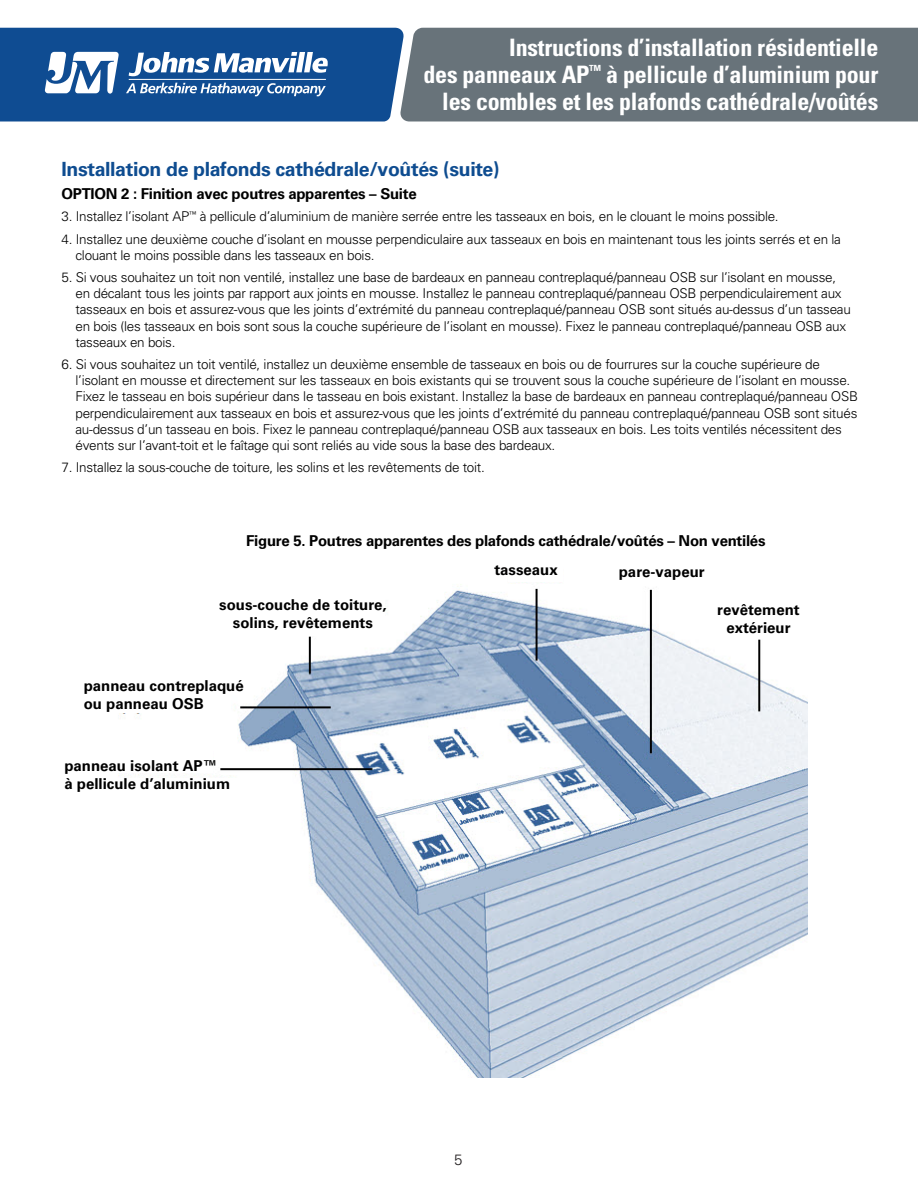
<style>
.page{position:relative;width:918px;height:1188px;background:#fff}
.page>*{position:absolute;margin:0;border:0;box-sizing:border-box;transform-origin:0 0}
.t1{font:700 condensed 24px/27px "Univers";letter-spacing:-.01em;color:#fff;text-align:right}
.t2{font:700 19.5px "Univers";letter-spacing:-.02em;color:#0e4c90}
.t3{font:700 15px/18px "Univers";color:#000;text-align:center}
.t4{font:700 15px/29.7px "Univers";letter-spacing:-.02em;color:#000}
.t5{font:300 15px "Univers";color:#231f20}
.t6{font:300 13.5px/16.2px "Univers";letter-spacing:-.02em;color:#000}
</style>
<div class="page">
<div style="left:404px;top:28px;width:514px;height:94px;background:#68737a"></div>
<svg style="left:0;top:28px;width:404px;height:94px"></svg>
<hr style="left:129px;top:79px;width:197px;height:1px;background:#fff">
<img style="left:118px;top:582px;width:690px;height:495px">
<div style="left:221px;top:586px;width:164px;height:49px;background:#fff"></div>
<div style="left:110px;top:696px;width:121px;height:17px;background:#fff"></div>
<div style="left:105px;top:751px;width:108px;height:21px;background:#fff"></div>
<div style="left:97px;top:778px;width:143px;height:19px;background:#fff"></div>
<div style="left:599px;top:567px;width:115px;height:19px;background:#fff"></div>
<div style="left:722px;top:590px;width:89px;height:45px;background:#fff"></div>
<h1 class="t1" style="left:423px;top:34px;width:456px">Instructions d’installation résidentielle<br>des panneaux AP<sup>™</sup> à pellicule d’aluminium pour les combles et les plafonds cathédrale/voûtés</h1>
<h2 class="t2" style="left:62px;top:158px;width:440px">Installation de plafonds cathédrale/voûtés (suite)</h2>
<p class="t4" style="left:62px;top:179px;width:357px">OPTION 2 : Finition avec poutres apparentes – Suite</p>
<p class="t6" style="left:62px;top:209px;width:719px">3. Installez l’isolant AP<sup>™</sup> à pellicule d’aluminium de manière serrée entre les tasseaux en bois, en le clouant le moins possible.</p>
<p class="t6" style="left:75px;top:231px;width:767px;text-indent:-14px">4. Installez une deuxième couche d’isolant en mousse perpendiculaire aux tasseaux en bois en maintenant tous les joints serrés et en la clouant le moins possible dans les tasseaux en bois.</p>
<p class="t6" style="left:75px;top:269px;width:777px;text-indent:-14px">5. Si vous souhaitez un toit non ventilé, installez une base de bardeaux en panneau contreplaqué/panneau OSB sur l’isolant en mousse, en décalant tous les joints par rapport aux joints en mousse. Installez le panneau contreplaqué/panneau OSB perpendiculairement aux tasseaux en bois et assurez-vous que les joints d’extrémité du panneau contreplaqué/panneau OSB sont situés au-dessus d’un tasseau en bois (les tasseaux en bois sont sous la couche supérieure de l’isolant en mousse). Fixez le panneau contreplaqué/panneau OSB aux tasseaux en bois.</p>
<p class="t6" style="left:75px;top:356px;width:784px;text-indent:-14px">6. Si vous souhaitez un toit ventilé, installez un deuxième ensemble de tasseaux en bois ou de fourrures sur la couche supérieure de l’isolant en mousse et directement sur les tasseaux en bois existants qui se trouvent sous la couche supérieure de l’isolant en mousse.<br>Fixez le tasseau en bois supérieur dans le tasseau en bois existant. Installez la base de bardeaux en panneau contreplaqué/panneau OSB perpendiculairement aux tasseaux en bois et assurez-vous que les joints d’extrémité du panneau contreplaqué/panneau OSB sont situés au-dessus d’un tasseau en bois. Fixez le panneau contreplaqué/panneau OSB aux tasseaux en bois. Les toits ventilés nécessitent des évents sur l’avant-toit et le faîtage qui sont reliés au vide sous la base des bardeaux.</p>
<p class="t6" style="left:62px;top:459px;width:425px">7. Installez la sous-couche de toiture, les solins et les revêtements de toit.</p>
<p class="t4" style="left:494px;top:526px;width:273px;text-indent:-248px">Figure 5. Poutres apparentes des plafonds cathédrale/voûtés – Non ventilés tasseaux</p>
<p class="t3" style="left:619px;top:563px;width:87px">pare-vapeur</p>
<p class="t3" style="left:219px;top:595px;width:169px">sous-couche de toiture, solins, revêtements</p>
<p class="t3" style="left:84px;top:677px;width:162px;text-align:left">panneau contreplaqué ou panneau OSB</p>
<p class="t3" style="left:64px;top:757px;width:167px;text-align:left">panneau isolant AP™<br>à pellicule d’aluminium</p>
<p class="t5" style="left:454px;top:1151px;width:10px">5</p>
<p class="t3" style="left:717px;top:601px;width:84px">revêtement extérieur</p>
</div>
